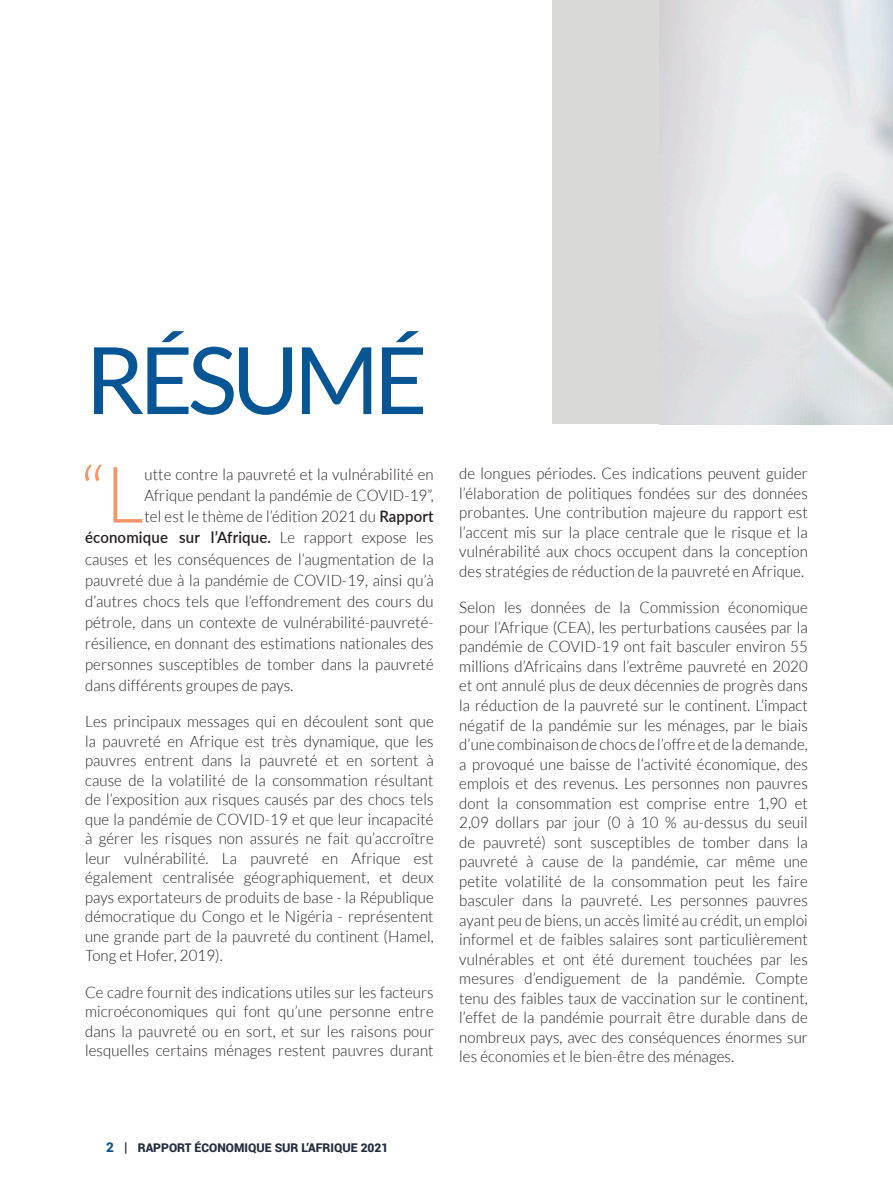
<style>
.page{position:relative;width:893px;height:1191px;background:#fff}
.page>*{position:absolute;margin:0;border:0;box-sizing:border-box;transform-origin:0 0}
.Chapter_Heading{font:93px "Lato";letter-spacing:-.06em;color:#065696}
.drop_cap_2{font:300 78.15px "Lato";color:#f79468;scale:.95 1}
.Paragraph{font:300 15.75px/19.5px "Lato";letter-spacing:.01em;color:#231f20;text-align:justify}
.drop_cap_2-2{font:300 15.75px "Lato";letter-spacing:.01em;color:#231f20;scale:.95 1}
.Paragraph-2{font:300 15.75px/19.5px "Lato";letter-spacing:.01em;color:#231f20;text-align:justify;scale:.95 1}
.drop_cap_2-3{font:600 15.75px "Lato";letter-spacing:.01em;color:#231f20;scale:.95 1}
.t1{font:900 12px "Roboto";color:#232d3f}
.s1{font-weight:600}
.s2{font-weight:300}
.s3{font-size:13.5px;color:#065696}
.s4{font-size:13.5px}
</style>
<div class="page">
<div style="left:552px;top:0;width:341px;height:424px;background:#d9d9d8"></div>
<img style="left:659px;top:0;width:234px;height:424px">
<p class="Chapter_Heading" style="left:85px;top:328px;width:344px">RÉSUMÉ</p>
<p class="drop_cap_2" style="left:80px;top:452px;width:68px">“L</p>
<p class="drop_cap_2-2" style="left:144px;top:466px;width:306px">utte contre la pauvreté et la vulnérabilité en</p>
<p class="drop_cap_2-2" style="left:144px;top:487px;width:306px">Afrique pendant la pandémie de COVID-19”,</p>
<p class="drop_cap_2-2" style="left:144px;top:508px;width:306px">tel est le thème de l’édition 2021 du <span class="s1">Rapport</span></p>
<p class="drop_cap_2-3" style="left:85px;top:526px;width:368px">économique sur l’Afrique. <span class="s2">Le rapport expose les</span></p>
<p class="drop_cap_2-2" style="left:85px;top:550px;width:368px">causes et les conséquences de l’augmentation de la</p>
<p class="drop_cap_2-2" style="left:85px;top:571px;width:368px">pauvreté due à la pandémie de COVID-19, ainsi qu’à</p>
<p class="drop_cap_2-2" style="left:85px;top:592px;width:368px">d’autres chocs tels que l’effondrement des cours du</p>
<p class="drop_cap_2-2" style="left:85px;top:613px;width:368px">pétrole, dans un contexte de vulnérabilité-pauvreté-</p>
<p class="drop_cap_2-2" style="left:85px;top:634px;width:368px">résilience, en donnant des estimations nationales des</p>
<p class="drop_cap_2-2" style="left:85px;top:655px;width:368px">personnes susceptibles de tomber dans la pauvreté</p>
<p class="drop_cap_2-2" style="left:85px;top:676px;width:221px">dans différents groupes de pays.</p>
<p class="Paragraph" style="left:85px;top:711px;width:350px">Les principaux messages qui en découlent sont que la pauvreté en Afrique est très dynamique, que les pauvres entrent dans la pauvreté et en sortent à cause de la volatilité de la consommation résultant de l’exposition aux risques causés par des chocs tels que la pandémie de COVID-19 et que leur incapacité à gérer les risques non assurés ne fait qu’accroître leur vulnérabilité. La pauvreté en Afrique est également centralisée géographiquement, et deux pays exportateurs de produits de base - la République démocratique du Congo et le Nigéria - représentent une grande part de la pauvreté du continent (Hamel, Tong et Hofer, 2019).</p>
<p class="Paragraph" style="left:85px;top:982px;width:350px">Ce cadre fournit des indications utiles sur les facteurs microéconomiques qui font qu’une personne entre dans la pauvreté ou en sort, et sur les raisons pour lesquelles certains ménages restent pauvres durant</p>
<p class="Paragraph-2" style="left:459px;top:464px;width:368px">de longues périodes. Ces indications peuvent guider l’élaboration de politiques fondées sur des données probantes. Une contribution majeure du rapport est l’accent mis sur la place centrale que le risque et la vulnérabilité aux chocs occupent dans la conception des stratégies de réduction de la pauvreté en Afrique.</p>
<p class="Paragraph" style="left:459px;top:598px;width:350px">Selon les données de la Commission économique pour l’Afrique (CEA), les perturbations causées par la pandémie de COVID-19 ont fait basculer environ 55 millions d’Africains dans l’extrême pauvreté en 2020 et ont annulé plus de deux décennies de progrès dans la réduction de la pauvreté sur le continent. L’impact négatif de la pandémie sur les ménages, par le biais d’une combinaison de chocs de l’offre et de la demande, a provoqué une baisse de l’activité économique, des emplois et des revenus. Les personnes non pauvres dont la consommation est comprise entre 1,90 et 2,09 dollars par jour (0 à 10 % au-dessus du seuil de pauvreté) sont susceptibles de tomber dans la pauvreté à cause de la pandémie, car même une petite volatilité de la consommation peut les faire basculer dans la pauvreté. Les personnes pauvres ayant peu de biens, un accès limité au crédit, un emploi informel et de faibles salaires sont particulièrement vulnérables et ont été durement touchées par les mesures d’endiguement de la pandémie. Compte tenu des faibles taux de vaccination sur le continent, l’effet de la pandémie pourrait être durable dans de nombreux pays, avec des conséquences énormes sur les économies et le bien-être des ménages.</p>
<p class="t1" style="left:106px;top:1139px;width:284px"><span class="s3">2</span> <span class="s4">|</span> RAPPORT ÉCONOMIQUE SUR L’AFRIQUE 2021</p>
</div>
